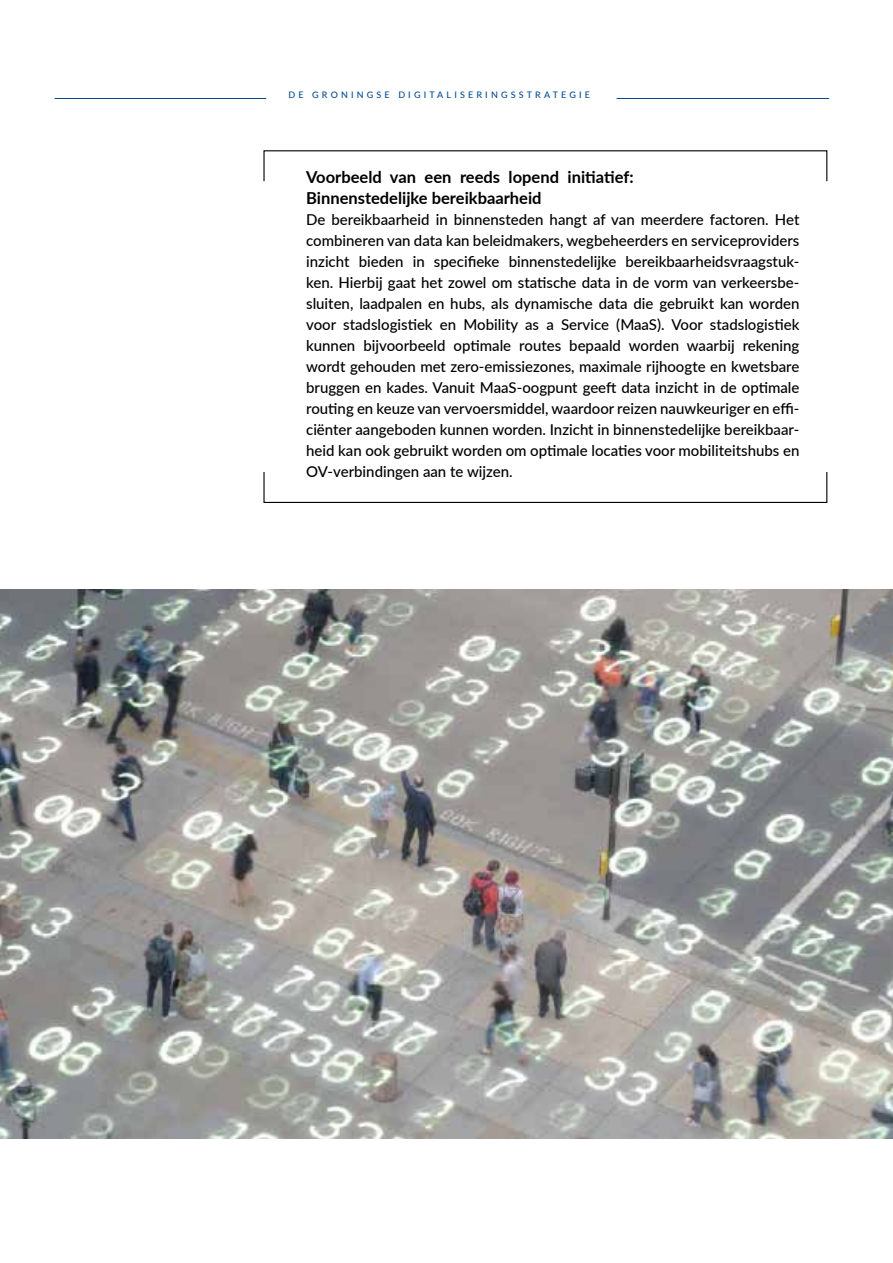
<style>
.page{position:relative;width:893px;height:1263px;background:#fff}
.page>*{position:absolute;margin:0;border:0;box-sizing:border-box;transform-origin:0 0}
.kopjes{font:700 16.5px/21px "Lato";color:#000}
.brood_kader{font:500 15px/21px "Lato";color:#000;text-align:justify}
.t1{font:500 9px "Lato";letter-spacing:.35em;color:#004b93}
</style>
<div class="page">
<img style="left:0;top:589px;width:893px;height:549px">
<div style="left:263px;top:471px;width:564px;height:32px;border:1px solid #000"></div>
<hr style="left:55px;top:98px;width:211px;height:1px;background:#004b93">
<hr style="left:617px;top:98px;width:212px;height:1px;background:#004b93">
<p class="t1" style="left:288px;top:88px;width:303px">DE GRONINGSE DIGITALISERINGSSTRATEGIE</p>
<p class="kopjes" style="left:306px;top:165px;width:329px">Voorbeeld van een reeds lopend initiatief:<br>Binnenstedelijke bereikbaarheid</p>
<p class="brood_kader" style="left:306px;top:208px;width:495px">De bereikbaarheid in binnensteden hangt af van meerdere factoren. Het combineren van data kan beleidmakers, wegbeheerders en serviceproviders inzicht bieden in specifieke binnenstedelijke bereikbaarheidsvraagstuk&shy;ken. Hierbij gaat het zowel om statische data in de vorm van verkeersbe&shy;sluiten, laadpalen en hubs, als dynamische data die gebruikt kan worden voor stadslogistiek en Mobility as a Service (MaaS). Voor stadslogistiek kunnen bijvoorbeeld optimale routes bepaald worden waarbij rekening wordt gehouden met zero-emissiezones, maximale rijhoogte en kwetsbare bruggen en kades. Vanuit MaaS-oogpunt geeft data inzicht in de optimale routing en keuze van vervoersmiddel, waardoor reizen nauwkeuriger en effi&shy;ciënter aangeboden kunnen worden. Inzicht in binnenstedelijke bereikbaar&shy;heid kan ook gebruikt worden om optimale locaties voor mobiliteitshubs en OV-verbindingen aan te wijzen.</p>
</div>
